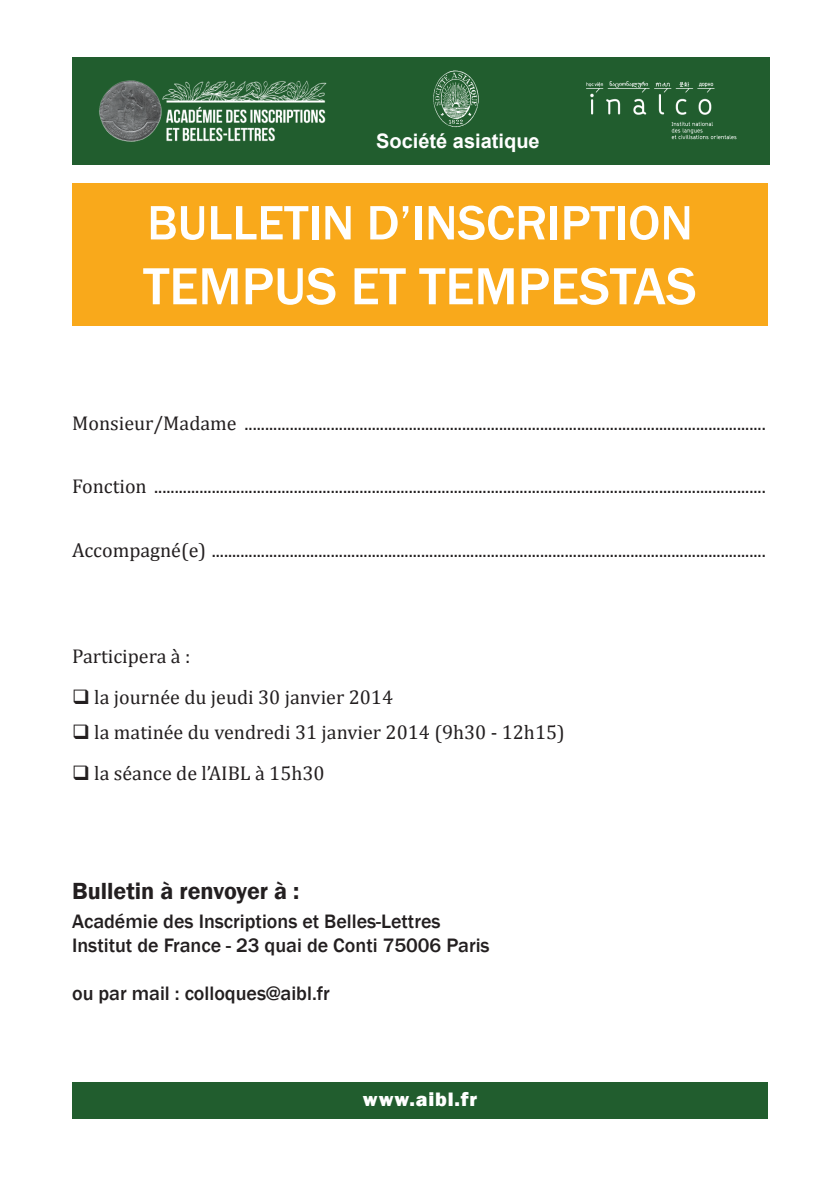
<style>
.page{position:relative;width:840px;height:1191px;background:#fff}
.page>*{position:absolute;margin:0;border:0;box-sizing:border-box;transform-origin:0 0}
.t1{font:500 54px "Franklin Gothic";color:#fff}
.t2{font:500 50px "Franklin Gothic";color:#fff}
.t3{font:600 24px "Franklin Gothic";color:#231f20}
.t4{font:20px "Cambria";color:#231f20}
.t5{font:500 20px "Franklin Gothic";color:#231f20}
.t6{font:700 20px "Arial";color:#fff}
.t7{font:800 20px "Franklin Gothic";letter-spacing:.04em;color:#fff}
</style>
<div class="page">
<div style="left:72px;top:183px;width:695px;height:143px;background:#f9a91b"></div>
<div style="left:72px;top:1082px;width:695px;height:37px;background:#215d2e"></div>
<div style="left:72px;top:57px;width:697px;height:107px;background:#215d2e"></div>
<img style="left:99px;top:80px;width:228px;height:62px">
<img style="left:586px;top:81px;width:150px;height:59px">
<img style="left:433px;top:70px;width:46px;height:58px">
<p class="t6" style="left:376px;top:128px;width:165px">Société asiatique</p>
<p class="t2" style="left:147px;top:192px;width:547px">BULLETIN D’INSCRIPTION</p>
<p class="t1" style="left:143px;top:253px;width:554px">TEMPUS ET TEMPESTAS</p>
<p class="t4" style="left:72px;top:411px;width:694px">Monsieur/Madame ...............................................................................................................................</p>
<p class="t4" style="left:72px;top:475px;width:694px">Fonction .....................................................................................................................................................</p>
<p class="t4" style="left:72px;top:538px;width:694px">Accompagné(e) .......................................................................................................................................</p>
<p class="t4" style="left:72px;top:644px;width:120px">Participera à :</p>
<p class="t4" style="left:72px;top:685px;width:322px">❑ la journée du jeudi 30 janvier 2014</p>
<p class="t4" style="left:72px;top:721px;width:494px">❑ la matinée du vendredi 31 janvier 2014 (9h30 - 12h15)</p>
<p class="t4" style="left:72px;top:762px;width:254px">❑ la séance de l’AIBL à 15h30</p>
<p class="t3" style="left:72px;top:876px;width:229px">Bulletin à renvoyer à :</p>
<p class="t5" style="left:72px;top:909px;width:370px">Académie des Inscriptions et Belles-Lettres</p>
<p class="t5" style="left:72px;top:933px;width:419px">Institut de France - 23 quai de Conti 75006 Paris</p>
<p class="t5" style="left:72px;top:981px;width:259px">ou par mail : colloques@aibl.fr</p>
<p class="t7" style="left:363px;top:1086px;width:115px">www.aibl.fr</p>
</div>
